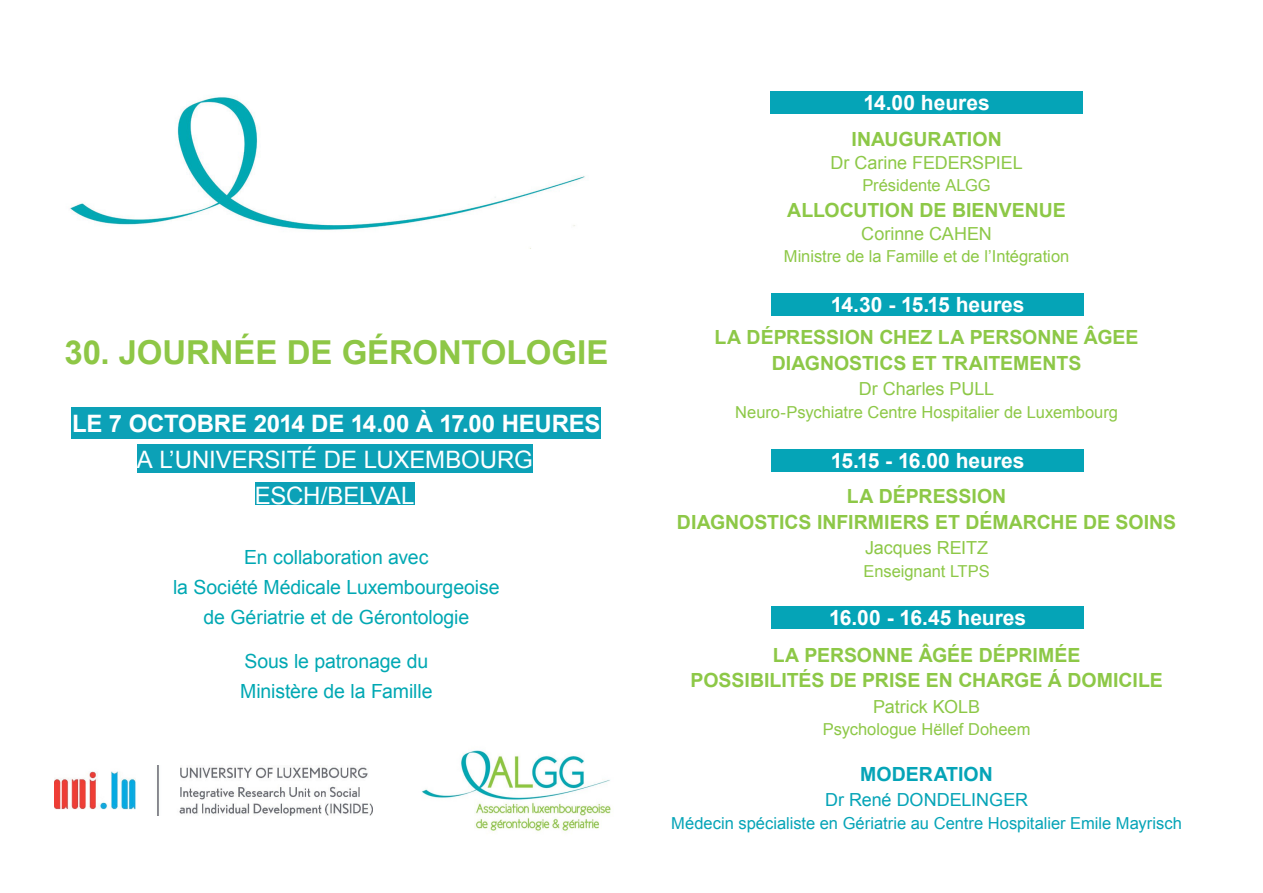
<style>
.page{position:relative;width:1263px;height:893px;background:#fff}
.page>*{position:absolute;margin:0;border:0;box-sizing:border-box;transform-origin:0 0}
.t1{font:700 33px "Arial";letter-spacing:-.005em;color:#8ec746}
.t2{font:24px "Arial";letter-spacing:-.01em;color:#fff}
.t3{font:700 24px "Arial";letter-spacing:-.01em;color:#fff}
.t4{font:700 21px "Arial";color:#fff}
.t5{font:700 19.5px/25.5px "Arial";color:#8dc847;text-align:center}
.t6{font:19.5px "Arial";letter-spacing:-.005em;color:#00a8b3}
.t7{font:700 19.5px "Arial";color:#05a4b7}
.t8{font:18px "Arial";letter-spacing:-.005em;color:#8dc847}
.t9{font:18px "Arial";color:#05a4b7}
.t10{font:16.5px "Arial";color:#8dc847}
.t11{font:16.5px "Arial";color:#05a4b7}
</style>
<div class="page">
<img style="left:70px;top:97px;width:515px;height:152px">
<img style="left:422px;top:750px;width:189px;height:81px">
<img style="left:54px;top:765px;width:318px;height:51px">
<div style="left:72px;top:407px;width:529px;height:32px;background:#0ca1b7"></div>
<div style="left:137px;top:444px;width:396px;height:29px;background:#0ca1b7"></div>
<div style="left:255px;top:483px;width:160px;height:22px;background:#0ca1b7"></div>
<div style="left:770px;top:91px;width:313px;height:23px;background:#05a4b7"></div>
<div style="left:772px;top:293px;width:312px;height:22px;background:#05a4b7"></div>
<div style="left:772px;top:449px;width:312px;height:22px;background:#05a4b7"></div>
<div style="left:772px;top:606px;width:312px;height:23px;background:#05a4b7"></div>
<p class="t1" style="left:64px;top:331px;width:545px">30. JOURNÉE DE GÉRONTOLOGIE</p>
<p class="t3" style="left:72px;top:408px;width:530px">LE 7 OCTOBRE 2014 DE 14.00 À 17.00 HEURES</p>
<p class="t2" style="left:137px;top:444px;width:397px">A L’UNIVERSITÉ DE LUXEMBOURG</p>
<p class="t2" style="left:255px;top:480px;width:161px">ESCH/BELVAL</p>
<p class="t6" style="left:244px;top:544px;width:186px">En collaboration avec</p>
<p class="t6" style="left:173px;top:574px;width:328px">la Société Médicale Luxembourgeoise</p>
<p class="t6" style="left:203px;top:604px;width:267px">de Gériatrie et de Gérontologie</p>
<p class="t6" style="left:244px;top:648px;width:185px">Sous le patronage du</p>
<p class="t6" style="left:240px;top:678px;width:194px">Ministère de la Famille</p>
<p class="t4" style="left:863px;top:89px;width:128px">14.00 heures</p>
<p class="t5" style="left:851px;top:127px;width:152px">INAUGURATION</p>
<p class="t8" style="left:830px;top:150px;width:194px">Dr Carine FEDERSPIEL</p>
<p class="t10" style="left:862px;top:174px;width:130px">Présidente ALGG</p>
<p class="t5" style="left:787px;top:198px;width:280px">ALLOCUTION DE BIENVENUE</p>
<p class="t8" style="left:861px;top:222px;width:132px">Corinne CAHEN</p>
<p class="t10" style="left:784px;top:246px;width:287px">Ministre de la Famille et de l’Intégration</p>
<p class="t4" style="left:831px;top:290px;width:195px">14.30 - 15.15 heures</p>
<p class="t5" style="left:715px;top:325px;width:425px">LA DÉPRESSION CHEZ LA PERSONNE ÂGEE<br>DIAGNOSTICS ET TRAITEMENTS</p>
<p class="t8" style="left:859px;top:377px;width:137px">Dr Charles PULL</p>
<p class="t10" style="left:735px;top:401px;width:384px">Neuro-Psychiatre Centre Hospitalier de Luxembourg</p>
<p class="t4" style="left:831px;top:447px;width:195px">15.15 - 16.00 heures</p>
<p class="t5" style="left:847px;top:484px;width:161px">LA DÉPRESSION</p>
<p class="t5" style="left:677px;top:510px;width:501px">DIAGNOSTICS INFIRMIERS ET DÉMARCHE DE SOINS</p>
<p class="t8" style="left:865px;top:536px;width:125px">Jacques REITZ</p>
<p class="t10" style="left:863px;top:560px;width:128px">Enseignant LTPS</p>
<p class="t4" style="left:829px;top:604px;width:199px">16.00 - 16.45 heures</p>
<p class="t5" style="left:773px;top:643px;width:309px">LA PERSONNE ÂGÉE DÉPRIMÉE</p>
<p class="t5" style="left:690px;top:668px;width:474px">POSSIBILITÉS DE PRISE EN CHARGE Á DOMICILE</p>
<p class="t8" style="left:873px;top:694px;width:108px">Patrick KOLB</p>
<p class="t10" style="left:823px;top:718px;width:209px">Psychologue Hëllef Doheem</p>
<p class="t7" style="left:860px;top:761px;width:134px">MODERATION</p>
<p class="t9" style="left:825px;top:788px;width:204px">Dr René DONDELINGER</p>
<p class="t11" style="left:671px;top:812px;width:512px">Médecin spécialiste en Gériatrie au Centre Hospitalier Emile Mayrisch</p>
</div>
